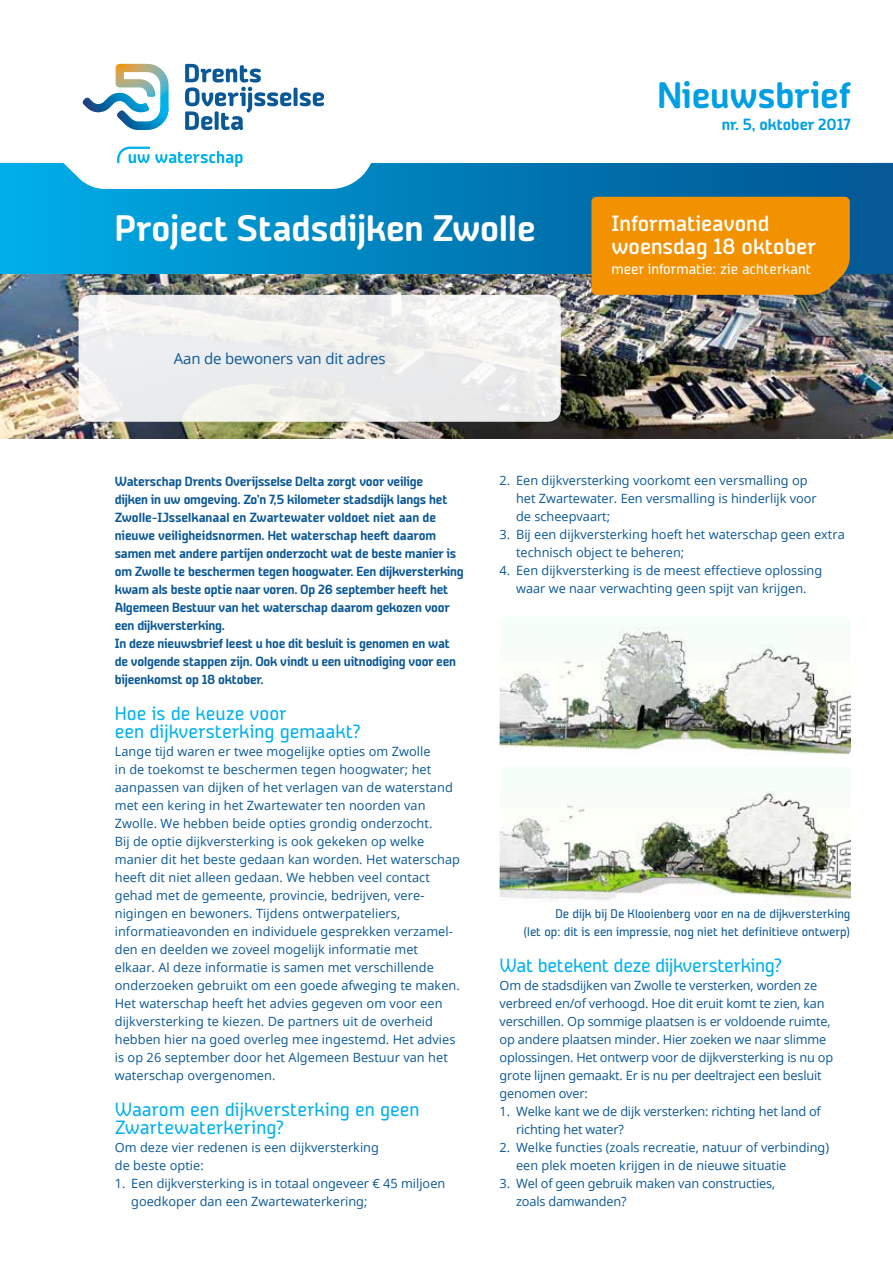
<style>
.page{position:relative;width:893px;height:1263px;background:#fff}
.page>*{position:absolute;margin:0;border:0;box-sizing:border-box;transform-origin:0 0}
.t1{font:600 37.5px "Vivala Sans Round";color:#fff}
.t2{font:600 37.5px "Vivala Sans Round";color:#009fe3}
.t3{font:500 22.5px/22.8px "Vivala Sans Round";color:#fff}
.t4{font:19.5px/18px "Vivala Sans Round";letter-spacing:.005em;color:#00b1eb}
.t5{font:19.5px "Vivala Sans Round";letter-spacing:-.015em;color:#00b1eb}
.t6{font:600 16.5px "Vivala Sans Round";color:#009fe3}
.t7{font:15px "Vivala Sans Round";color:#fff}
.t8{font:15px "Open Sans";letter-spacing:-.01em;color:#0a5896}
.t9{font:600 13.5px/18px "Vivala Sans Round";letter-spacing:-.015em;color:#0a5896}
.t10{font:12.75px/18px "Open Sans";letter-spacing:.005em;color:#0a5896}
.t11{font:12.75px/18px "Open Sans";letter-spacing:-.015em;color:#0a5896}
.t12{font:12.75px/18px "Vivala Sans Round";color:#0a5896;text-align:right}
</style>
<div class="page">
<div style="left:0;top:162px;width:893px;height:113px;background:linear-gradient(to right,#00abe8,#0d5488)"></div>
<svg style="left:0;top:63px;width:893px;height:126px"></svg>
<svg style="left:294px;top:88px;width:4px;height:18px"></svg>
<svg style="left:300px;top:92px;width:24px;height:14px"></svg>
<svg style="left:185px;top:64px;width:106px;height:66px"></svg>
<svg style="left:82px;top:64px;width:87px;height:66px"></svg>
<svg style="left:117px;top:147px;width:126px;height:20px"></svg>
<img style="left:0;top:275px;width:893px;height:164px">
<img style="left:500px;top:627px;width:351px;height:128px">
<img style="left:500px;top:791px;width:351px;height:110px">
<div style="left:591px;top:197px;width:259px;height:98px;background:#f39200"></div>
<div style="left:79px;top:295px;width:482px;height:127px;background:linear-gradient(to right,#eff0f0,#efeeed);border-radius:13px"></div>
<h1 class="t1" style="left:115px;top:206px;width:422px">Project Stadsdijken Zwolle</h1>
<p class="t8" style="left:174px;top:348px;width:213px">Aan de bewoners van dit adres</p>
<h1 class="t2" style="left:657px;top:73px;width:195px">Nieuwsbrief</h1>
<p class="t6" style="left:722px;top:115px;width:130px">nr. 5, oktober 2017</p>
<h2 class="t3" style="left:612px;top:213px;width:206px">Informatieavond woensdag 18 oktober</h2>
<p class="t7" style="left:612px;top:260px;width:201px">meer informatie: zie achterkant</p>
<p class="t9" style="left:115px;top:473px;width:351px">Waterschap Drents Overijsselse Delta zorgt voor veilige<br>dijken in uw omgeving. Zo’n 7,5 kilometer stadsdijk langs het Zwolle-IJsselkanaal en Zwartewater voldoet niet aan de nieuwe veiligheidsnormen. Het waterschap heeft daarom samen met andere partijen onderzocht wat de beste manier is om Zwolle te beschermen tegen hoogwater. Een dijkversterking kwam als beste optie naar voren. Op 26 september heeft het Algemeen Bestuur van het waterschap daarom gekozen voor een dijkversterking.<br>In deze nieuwsbrief leest u hoe dit besluit is genomen en wat de volgende stappen zijn. Ook vindt u een uitnodiging voor een bijeenkomst op 18 oktober.</p>
<h3 class="t4" style="left:115px;top:704px;width:248px">Hoe is de keuze voor<br>een dijkversterking gemaakt?</h3>
<p class="t10" style="left:115px;top:742px;width:347px">Lange tijd waren er twee mogelijke opties om Zwolle<br>in de toekomst te beschermen tegen hoogwater; het aanpassen van dijken of het verlagen van de waterstand met een kering in het Zwartewater ten noorden van Zwolle. We hebben beide opties grondig onderzocht.<br>Bij de optie dijkversterking is ook gekeken op welke manier dit het beste gedaan kan worden. Het waterschap heeft dit niet alleen gedaan. We hebben veel contact gehad met de gemeente, provincie, bedrijven, vere&shy;nigingen en bewoners. Tijdens ontwerpateliers, informatieavonden en individuele gesprekken verzamel&shy;den en deelden we zoveel mogelijk informatie met elkaar. Al deze informatie is samen met verschillende onderzoeken gebruikt om een goede afweging te maken.<br>Het waterschap heeft het advies gegeven om voor een dijkversterking te kiezen. De partners uit de overheid hebben hier na goed overleg mee ingestemd. Het advies is op 26 september door het Algemeen Bestuur van het waterschap overgenomen.</p>
<h3 class="t4" style="left:115px;top:1100px;width:306px">Waarom een dijkversterking en geen<br>Zwartewaterkering?</h3>
<p class="t10" style="left:115px;top:1138px;width:266px">Om deze vier redenen is een dijkversterking de beste optie:</p>
<p class="t10" style="left:131px;top:1174px;width:315px;text-indent:-16px">1. Een dijkversterking is in totaal ongeveer € 45 miljoen goedkoper dan een Zwartewaterkering;</p>
<p class="t10" style="left:516px;top:471px;width:302px;text-indent:-16px">2. Een dijkversterking voorkomt een versmalling op het Zwartewater. Een versmalling is hinderlijk voor de scheepvaart;</p>
<p class="t10" style="left:516px;top:525px;width:330px;text-indent:-16px">3. Bij een dijkversterking hoeft het waterschap geen extra technisch object te beheren;</p>
<p class="t10" style="left:500px;top:561px;width:324px;text-align:center">4. Een dijkversterking is de meest effectieve oplossing waar we naar verwachting geen spijt van krijgen.</p>
<p class="t12" style="left:523px;top:905px;width:329px">De dijk bij De Klooienberg voor en na de dijkversterking<br>(let op: dit is een impressie, nog niet het definitieve ontwerp)</p>
<h3 class="t5" style="left:500px;top:954px;width:284px">Wat betekent deze dijkversterking?</h3>
<p class="t11" style="left:500px;top:976px;width:335px">Om de stadsdijken van Zwolle te versterken, worden ze verbreed en/of verhoogd. Hoe dit eruit komt te zien, kan verschillen. Op sommige plaatsen is er voldoende ruimte, op andere plaatsen minder. Hier zoeken we naar slimme oplossingen. Het ontwerp voor de dijkversterking is nu op grote lijnen gemaakt. Er is nu per deeltraject een besluit genomen over:</p>
<p class="t11" style="left:516px;top:1102px;width:306px;text-indent:-16px">1. Welke kant we de dijk versterken: richting het land of richting het water?</p>
<p class="t10" style="left:516px;top:1138px;width:315px;text-indent:-16px">2. Welke functies (zoals recreatie, natuur of verbinding) een plek moeten krijgen in de nieuwe situatie</p>
<p class="t11" style="left:516px;top:1174px;width:261px;text-indent:-16px">3. Wel of geen gebruik maken van constructies, zoals damwanden?</p>
</div>
